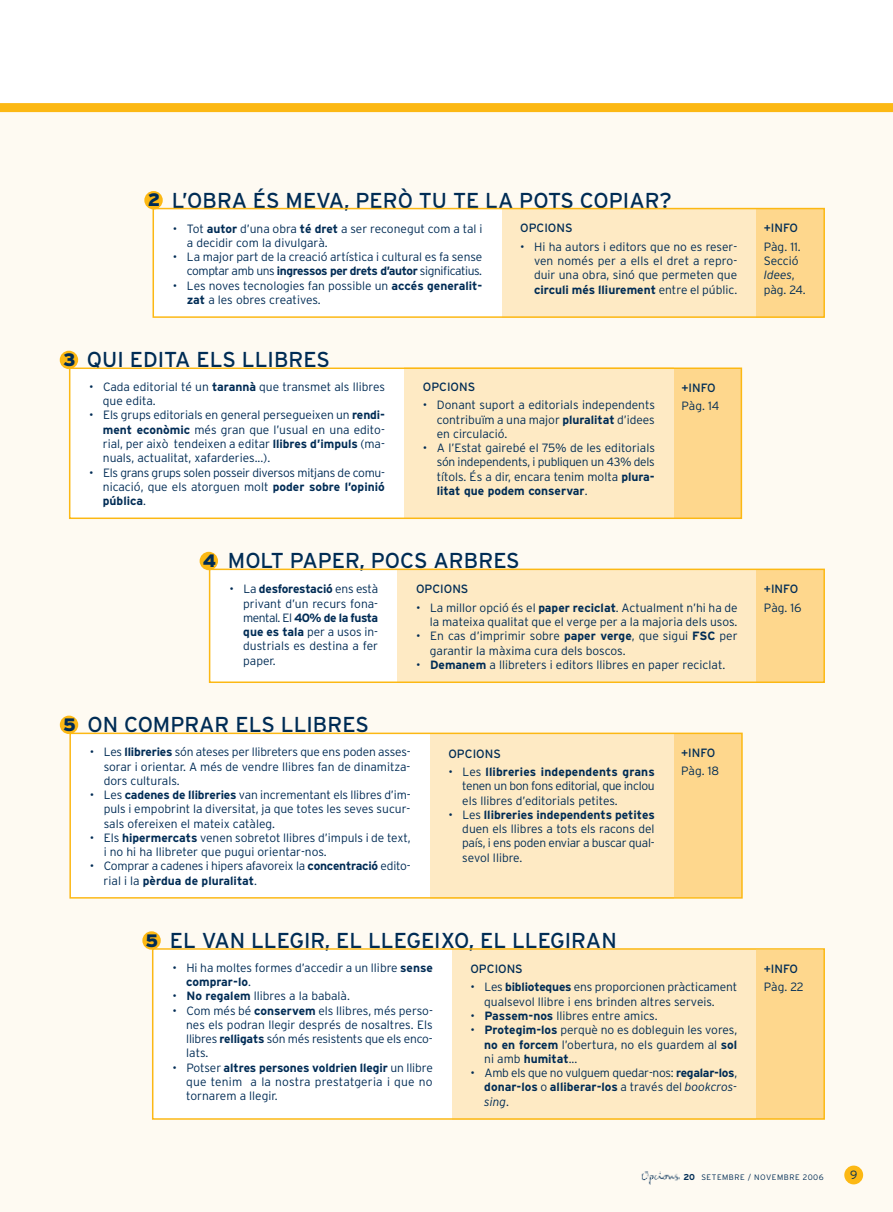
<style>
.page{position:relative;width:893px;height:1212px;background:#fff}
.page>*{position:absolute;margin:0;border:0;box-sizing:border-box;transform-origin:0 0}
.t1{font:21.6px "Interstate";color:#002c55}
.t2{font:300 12px/14.2px "Interstate";color:#002c55;text-align:justify}
.t3{font:12px "Interstate";color:#002c55}
.t4{font:300 11.85px "Interstate";color:#002c55}
.t5{font:300 7.8px "Interstate";letter-spacing:.065em;color:#002c55}
.s1{font-weight:900;font-size:18px}
.s2{font-weight:700}
.s3{font-style:italic}
.s4{font-weight:700;font-size:8.55px}
</style>
<div class="page">
<div style="left:0;top:108px;width:893px;height:1104px;background:#fefaf2"></div>
<div style="left:60px;top:351px;width:18px;height:18px;background:#fcb814;border-radius:50%"></div>
<div style="left:60px;top:716px;width:18px;height:18px;background:#fcb814;border-radius:50%"></div>
<div style="left:0;top:103px;width:893px;height:9px;background:#fcb814"></div>
<div style="left:501px;top:209px;width:255px;height:109px;background:#feeac4"></div>
<div style="left:154px;top:209px;width:347px;height:109px;background:#fff"></div>
<div style="left:144px;top:191px;width:19px;height:18px;background:#fcb814;border-radius:50%"></div>
<div style="left:844px;top:1165px;width:19px;height:19px;background:#fcb814;border-radius:50%"></div>
<img style="left:641px;top:1171px;width:38px;height:14px">
<div style="left:756px;top:209px;width:68px;height:109px;background:#fed78d"></div>
<div style="left:153px;top:208px;width:672px;height:110px;border:2px solid #fcb814"></div>
<svg style="left:68px;top:367px;width:757px;height:316px"></svg>
<svg style="left:69px;top:732px;width:756px;height:388px"></svg>
<h1 class="t1" style="left:148px;top:192px;width:526px"><span class="s1">2</span> L’OBRA ÉS MEVA, PERÒ TU TE LA POTS COPIAR?</h1>
<p class="t2" style="left:187px;top:222px;width:297px;text-indent:-14px">• Tot <span class="s2">autor</span> d’una obra <span class="s2">té dret</span> a ser reconegut com a tal i a decidir com la divulgarà.</p>
<p class="t2" style="left:173px;top:251px;width:311px;text-align:right">• La major part de la creació artística i cultural es fa sense comptar amb uns <span class="s2">ingressos per drets d’autor</span> significatius.</p>
<p class="t2" style="left:187px;top:279px;width:297px;text-indent:-14px">• Les noves tecnologies fan possible un <span class="s2">accés generalit&shy;zat</span> a les obres creatives.</p>
<h1 class="t1" style="left:63px;top:352px;width:268px"><span class="s1">3</span> QUI EDITA ELS LLIBRES</h1>
<p class="t3" style="left:520px;top:224px;width:54px">OPCIONS</p>
<p class="t2" style="left:534px;top:241px;width:205px;text-indent:-14px">• Hi ha autors i editors que no es reser&shy;ven només per a ells el dret a repro&shy;duir una obra, sinó que permeten que <span class="s2">circuli més lliurement</span> entre el públic.</p>
<p class="t2" style="left:103px;top:381px;width:284px;text-indent:-14px">• Cada editorial té un <span class="s2">tarannà</span> que transmet als llibres que edita.</p>
<p class="t2" style="left:103px;top:409px;width:284px;text-indent:-14px">• Els grups editorials en general persegueixen un <span class="s2">rendi&shy;ment econòmic</span> més gran que l’usual en una edito&shy;rial, per això tendeixen a editar <span class="s2">llibres d’impuls</span> (ma&shy;nuals, actualitat, xafarderies...).</p>
<p class="t2" style="left:103px;top:466px;width:284px;text-indent:-14px">• Els grans grups solen posseir diversos mitjans de comu&shy;nicació, que els atorguen molt <span class="s2">poder sobre l’opinió pública</span>.</p>
<p class="t3" style="left:423px;top:382px;width:54px">OPCIONS</p>
<p class="t2" style="left:437px;top:399px;width:220px;text-indent:-14px">• Donant suport a editorials independents contribuïm a una major <span class="s2">pluralitat</span> d’idees en circulació.</p>
<p class="t2" style="left:437px;top:442px;width:220px;text-indent:-14px">• A l’Estat gairebé el 75% de les editorials són independents, i publiquen un 43% dels títols. És a dir, encara tenim molta <span class="s2">plura&shy;litat que podem conservar</span>.</p>
<h1 class="t1" style="left:203px;top:553px;width:318px"><span class="s1">4</span> MOLT PAPER, POCS ARBRES</h1>
<p class="t3" style="left:681px;top:383px;width:36px">+INFO</p>
<p class="t2" style="left:681px;top:400px;width:39px">Pàg. 14</p>
<p class="t2" style="left:243px;top:583px;width:137px;text-indent:-14px">• La <span class="s2">desforestació</span> ens està privant d’un recurs fona&shy;mental. El <span class="s2">40% de la fusta que es tala</span> per a usos in&shy;dustrials es destina a fer paper.</p>
<h1 class="t1" style="left:63px;top:717px;width:307px"><span class="s1">5</span> ON COMPRAR ELS LLIBRES</h1>
<p class="t3" style="left:416px;top:585px;width:54px">OPCIONS</p>
<p class="t2" style="left:416px;top:602px;width:323px;text-align:right">• La millor opció és el <span class="s2">paper reciclat</span>. Actualment n’hi ha de la mateixa qualitat que el verge per a la majoria dels usos.</p>
<p class="t2" style="left:430px;top:630px;width:309px;text-indent:-14px">• En cas d’imprimir sobre <span class="s2">paper verge</span>, que sigui <span class="s2">FSC</span> per garantir la màxima cura dels boscos.</p>
<p class="t2" style="left:416px;top:659px;width:311px">• <span class="s2">Demanem</span> a llibreters i editors llibres en paper reciclat.</p>
<p class="t2" style="left:104px;top:746px;width:308px;text-indent:-14px">• Les <span class="s2">llibreries</span> són ateses per llibreters que ens poden asses&shy;sorar i orientar. A més de vendre llibres fan de dinamitza&shy;dors culturals.</p>
<p class="t2" style="left:104px;top:789px;width:308px;text-indent:-14px">• Les <span class="s2">cadenes de llibreries</span> van incrementant els llibres d’im&shy;puls i empobrint la diversitat, ja que totes les seves sucur&shy;sals ofereixen el mateix catàleg.</p>
<p class="t2" style="left:104px;top:832px;width:308px;text-indent:-14px">• Els <span class="s2">hipermercats</span> venen sobretot llibres d’impuls i de text, i no hi ha llibreter que pugui orientar-nos.</p>
<p class="t2" style="left:104px;top:860px;width:308px;text-indent:-14px">• Comprar a cadenes i hipers afavoreix la <span class="s2">concentració</span> edito&shy;rial i la <span class="s2">pèrdua de pluralitat</span>.</p>
<p class="t3" style="left:448px;top:749px;width:54px">OPCIONS</p>
<p class="t2" style="left:462px;top:766px;width:194px;text-indent:-14px">• Les <span class="s2">llibreries independents grans </span>tenen un bon fons editorial, que inclou els llibres d’editorials petites.</p>
<p class="t2" style="left:462px;top:809px;width:194px;text-indent:-14px">• Les <span class="s2">llibreries independents petites </span>duen els llibres a tots els racons del país, i ens poden enviar a buscar qual&shy;sevol llibre.</p>
<h1 class="t1" style="left:146px;top:932px;width:473px"><span class="s1">5</span> EL VAN LLEGIR, EL LLEGEIXO, EL LLEGIRAN</h1>
<p class="t3" style="left:681px;top:748px;width:36px">+INFO</p>
<p class="t2" style="left:681px;top:765px;width:39px">Pàg. 18</p>
<p class="t2" style="left:186px;top:962px;width:248px;text-indent:-14px">• Hi ha moltes formes d’accedir a un llibre <span class="s2">sense comprar-lo</span>.</p>
<p class="t2" style="left:172px;top:990px;width:179px">• <span class="s2">No regalem</span> llibres a la babalà.</p>
<p class="t2" style="left:186px;top:1004px;width:248px;text-indent:-14px">• Com més bé <span class="s2">conservem</span> els llibres, més perso&shy;nes els podran llegir després de nosaltres. Els llibres <span class="s2">relligats</span> són més resistents que els enco&shy;lats.</p>
<p class="t2" style="left:186px;top:1061px;width:248px;text-indent:-14px">• Potser <span class="s2">altres persones voldrien llegir</span> un llibre que tenim a la nostra prestatgeria i que no tornarem a llegir.</p>
<p class="t3" style="left:470px;top:964px;width:54px">OPCIONS</p>
<p class="t2" style="left:484px;top:981px;width:255px;text-indent:-14px">• Les <span class="s2">biblioteques</span> ens proporcionen pràcticament qualsevol llibre i ens brinden altres serveis.</p>
<p class="t2" style="left:470px;top:1010px;width:189px">• <span class="s2">Passem-nos</span> llibres entre amics.</p>
<p class="t2" style="left:484px;top:1024px;width:255px;text-indent:-14px">• <span class="s2">Protegim-los</span> perquè no es dobleguin les vores, <span class="s2">no en forcem</span> l’obertura, no els guardem al <span class="s2">sol </span>ni amb <span class="s2">humitat</span>...</p>
<p class="t2" style="left:484px;top:1067px;width:255px;text-indent:-14px">• Amb els que no vulguem quedar-nos: <span class="s2">regalar-los</span>, <span class="s2">donar-los</span> o <span class="s2">alliberar-los</span> a través del <span class="s3">bookcros&shy;sing</span>.</p>
<p class="t3" style="left:764px;top:224px;width:36px">+INFO</p>
<p class="t2" style="left:764px;top:241px;width:44px;text-align:left">Pàg. 11.<br>Secció<br><span class="s3">Idees</span>, pàg. 24.</p>
<p class="t3" style="left:764px;top:585px;width:36px">+INFO</p>
<p class="t2" style="left:764px;top:602px;width:39px">Pàg. 16</p>
<p class="t3" style="left:764px;top:964px;width:36px">+INFO</p>
<p class="t2" style="left:764px;top:981px;width:41px">Pàg. 22</p>
<p class="t5" style="left:684px;top:1174px;width:142px"><span class="s4">20</span> SETEMBRE / NOVEMBRE 2006</p>
<p class="t4" style="left:850px;top:1170px;width:9px">9</p>
</div>
